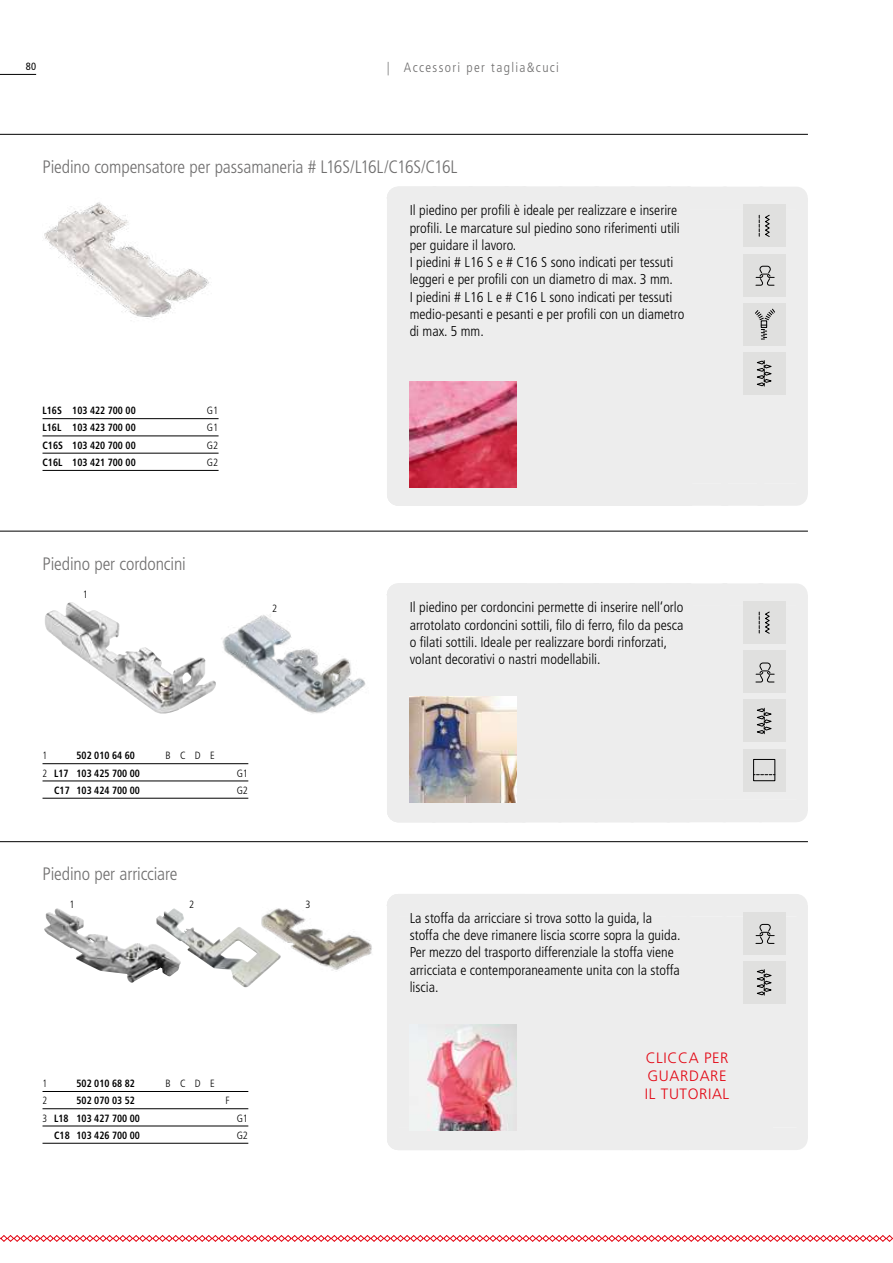
<style>
.page{position:relative;width:893px;height:1263px;background:#fff}
.page>*{position:absolute;margin:0;border:0;box-sizing:border-box;transform-origin:0 0}
.t1{font:300 condensed 18px "Frutiger";letter-spacing:-.01em;color:#706f6f}
.t2{font:300 15px/18px "Frutiger";letter-spacing:.04em;color:#e30613}
.t3{font:300 condensed 14.25px/17.2px "Frutiger";color:#000}
.t4{font:300 condensed 13.5px "Frutiger";letter-spacing:.1em;color:#706f6f}
.t5{font:700 condensed 10.5px "Frutiger";color:#000;scale:.93 1}
.t6{font:300 condensed 10.5px "Frutiger";color:#000}
.t7{font:300 condensed 10.5px "Frutiger";color:#000;scale:.93 1}
.t8{font:condensed 10.5px "Frutiger";color:#000}
.s1{font-weight:300}
</style>
<div class="page">
<hr style="left:0;top:74px;width:36px;height:1px;background:#000">
<svg style="left:0;top:1235px;width:893px;height:7px"></svg>
<hr style="left:0;top:134px;width:808px;height:1px;background:#000">
<hr style="left:0;top:531px;width:808px;height:1px;background:#000">
<hr style="left:0;top:841px;width:808px;height:1px;background:#000">
<div style="left:387px;top:198px;width:421px;height:296px;background:#ededed"></div>
<div style="left:387px;top:187px;width:409px;height:22px;background:#ededed"></div>
<div style="left:398px;top:483px;width:398px;height:23px;background:#ededed"></div>
<img style="left:44px;top:202px;width:165px;height:117px">
<img style="left:410px;top:381px;width:106px;height:107px">
<div style="left:743px;top:205px;width:42px;height:42px;background:#e0e0df"></div>
<svg style="left:759px;top:215px;width:11px;height:22px"></svg>
<div style="left:743px;top:254px;width:42px;height:42px;background:#e0e0df"></div>
<svg style="left:755px;top:266px;width:20px;height:20px"></svg>
<div style="left:743px;top:303px;width:42px;height:42px;background:#e0e0df"></div>
<svg style="left:755px;top:309px;width:20px;height:31px"></svg>
<div style="left:743px;top:352px;width:42px;height:43px;background:#e0e0df"></div>
<svg style="left:756px;top:361px;width:16px;height:25px"></svg>
<div style="left:387px;top:595px;width:421px;height:216px;background:#ededed"></div>
<div style="left:398px;top:800px;width:398px;height:22px;background:#ededed"></div>
<img style="left:45px;top:602px;width:156px;height:112px">
<img style="left:410px;top:696px;width:106px;height:107px">
<div style="left:743px;top:601px;width:42px;height:43px;background:#e0e0df"></div>
<div style="left:387px;top:583px;width:409px;height:51px;background:#ededed"></div>
<div style="left:743px;top:650px;width:42px;height:43px;background:#e0e0df"></div>
<svg style="left:755px;top:663px;width:20px;height:19px"></svg>
<div style="left:743px;top:700px;width:42px;height:42px;background:#e0e0df"></div>
<svg style="left:756px;top:708px;width:16px;height:26px"></svg>
<div style="left:743px;top:749px;width:42px;height:42px;background:#e0e0df"></div>
<div style="left:753px;top:759px;width:22px;height:22px;border:1px solid #000"></div>
<svg style="left:754px;top:774px;width:21px;height:1px"></svg>
<div style="left:387px;top:905px;width:421px;height:234px;background:#ededed"></div>
<div style="left:387px;top:894px;width:409px;height:22px;background:#ededed"></div>
<div style="left:398px;top:1127px;width:398px;height:23px;background:#ededed"></div>
<img style="left:44px;top:908px;width:109px;height:75px">
<img style="left:410px;top:1024px;width:106px;height:106px">
<div style="left:743px;top:912px;width:42px;height:42px;background:#e0e0df"></div>
<svg style="left:755px;top:924px;width:20px;height:20px"></svg>
<div style="left:743px;top:961px;width:42px;height:42px;background:#e0e0df"></div>
<svg style="left:756px;top:970px;width:16px;height:25px"></svg>
<svg style="left:153px;top:908px;width:108px;height:80px"></svg>
<img style="left:261px;top:908px;width:111px;height:67px">
<svg style="left:201px;top:657px;width:15px;height:41px"></svg>
<img style="left:221px;top:614px;width:145px;height:100px">
<hr style="left:43px;top:418px;width:176px;height:1px;background:#000">
<hr style="left:43px;top:435px;width:176px;height:1px;background:#000">
<hr style="left:43px;top:453px;width:176px;height:1px;background:#000">
<hr style="left:43px;top:470px;width:176px;height:1px;background:#000">
<hr style="left:43px;top:763px;width:205px;height:1px;background:#000">
<hr style="left:43px;top:780px;width:205px;height:1px;background:#000">
<hr style="left:43px;top:798px;width:205px;height:1px;background:#000">
<hr style="left:43px;top:1091px;width:205px;height:1px;background:#000">
<hr style="left:43px;top:1108px;width:205px;height:1px;background:#000">
<hr style="left:43px;top:1125px;width:205px;height:1px;background:#000">
<hr style="left:43px;top:1143px;width:205px;height:1px;background:#000">
<div style="left:526px;top:1018px;width:247px;height:119px;background:#ededed"></div>
<p class="t8" style="left:26px;top:60px;width:12px">80</p>
<p class="t4" style="left:387px;top:59px;width:174px">| Accessori per taglia&amp;cuci</p>
<p class="t1" style="left:43px;top:156px;width:416px">Piedino compensatore per passamaneria # L16S/L16L/C16S/C16L</p>
<p class="t3" style="left:410px;top:202px;width:276px">Il piedino per profili è ideale per realizzare e inserire profili. Le marcature sul piedino sono riferimenti utili per guidare il lavoro.<br>I piedini # L16 S e # C16 S sono indicati per tessuti leggeri e per profili con un diametro di max. 3 mm.<br>I piedini # L16 L e # C16 L sono indicati per tessuti medio-pesanti e pesanti e per profili con un diametro di max. 5 mm.</p>
<p class="t5" style="left:43px;top:404px;width:102px">L16S 103 422 700 00</p>
<p class="t6" style="left:207px;top:405px;width:13px">G1</p>
<p class="t5" style="left:43px;top:422px;width:102px">L16L 103 423 700 00</p>
<p class="t6" style="left:207px;top:422px;width:13px">G1</p>
<p class="t5" style="left:43px;top:439px;width:102px">C16S 103 420 700 00</p>
<p class="t6" style="left:207px;top:439px;width:13px">G2</p>
<p class="t5" style="left:43px;top:456px;width:102px">C16L 103 421 700 00</p>
<p class="t6" style="left:207px;top:456px;width:13px">G2</p>
<p class="t1" style="left:43px;top:553px;width:145px">Piedino per cordoncini</p>
<p class="t6" style="left:83px;top:588px;width:7px">1</p>
<p class="t6" style="left:272px;top:602px;width:7px">2</p>
<p class="t7" style="left:43px;top:750px;width:7px">1</p>
<p class="t5" style="left:77px;top:749px;width:64px">502 010 64 60</p>
<p class="t6" style="left:165px;top:750px;width:51px">BCDE</p>
<p class="t5" style="left:43px;top:767px;width:106px"><span class="s1">2</span> L17 103 425 700 00</p>
<p class="t6" style="left:237px;top:767px;width:13px">G1</p>
<p class="t5" style="left:54px;top:784px;width:94px">C17 103 424 700 00</p>
<p class="t6" style="left:237px;top:784px;width:13px">G2</p>
<p class="t1" style="left:43px;top:864px;width:136px">Piedino per arricciare</p>
<p class="t6" style="left:69px;top:899px;width:7px">1</p>
<p class="t6" style="left:189px;top:899px;width:7px">2</p>
<p class="t6" style="left:305px;top:899px;width:7px">3</p>
<p class="t7" style="left:43px;top:1077px;width:7px">1</p>
<p class="t5" style="left:77px;top:1077px;width:64px">502 010 68 82</p>
<p class="t6" style="left:165px;top:1077px;width:51px">BCDE</p>
<p class="t7" style="left:43px;top:1095px;width:7px">2</p>
<p class="t5" style="left:77px;top:1094px;width:64px">502 070 03 52</p>
<p class="t6" style="left:225px;top:1095px;width:6px">F</p>
<p class="t5" style="left:43px;top:1112px;width:106px"><span class="s1">3</span> L18 103 427 700 00</p>
<p class="t6" style="left:237px;top:1112px;width:13px">G1</p>
<p class="t5" style="left:54px;top:1129px;width:94px">C18 103 426 700 00</p>
<p class="t6" style="left:237px;top:1129px;width:13px">G2</p>
<p class="t3" style="left:410px;top:599px;width:275px">Il piedino per cordoncini permette di inserire nell‘orlo arrotolato cordoncini sottili, filo di ferro, filo da pesca o filati sottili. Ideale per realizzare bordi rinforzati, volant decorativi o nastri modellabili.</p>
<p class="t3" style="left:410px;top:909px;width:272px">La stoffa da arricciare si trova sotto la guida, la stoffa che deve rimanere liscia scorre sopra la guida.<br>Per mezzo del trasporto differenziale la stoffa viene arricciata e contemporaneamente unita con la stoffa liscia.</p>
<p class="t2" style="left:645px;top:1049px;width:86px">CLICCA PER<br>GUARDARE<br>IL TUTORIAL</p>
</div>
